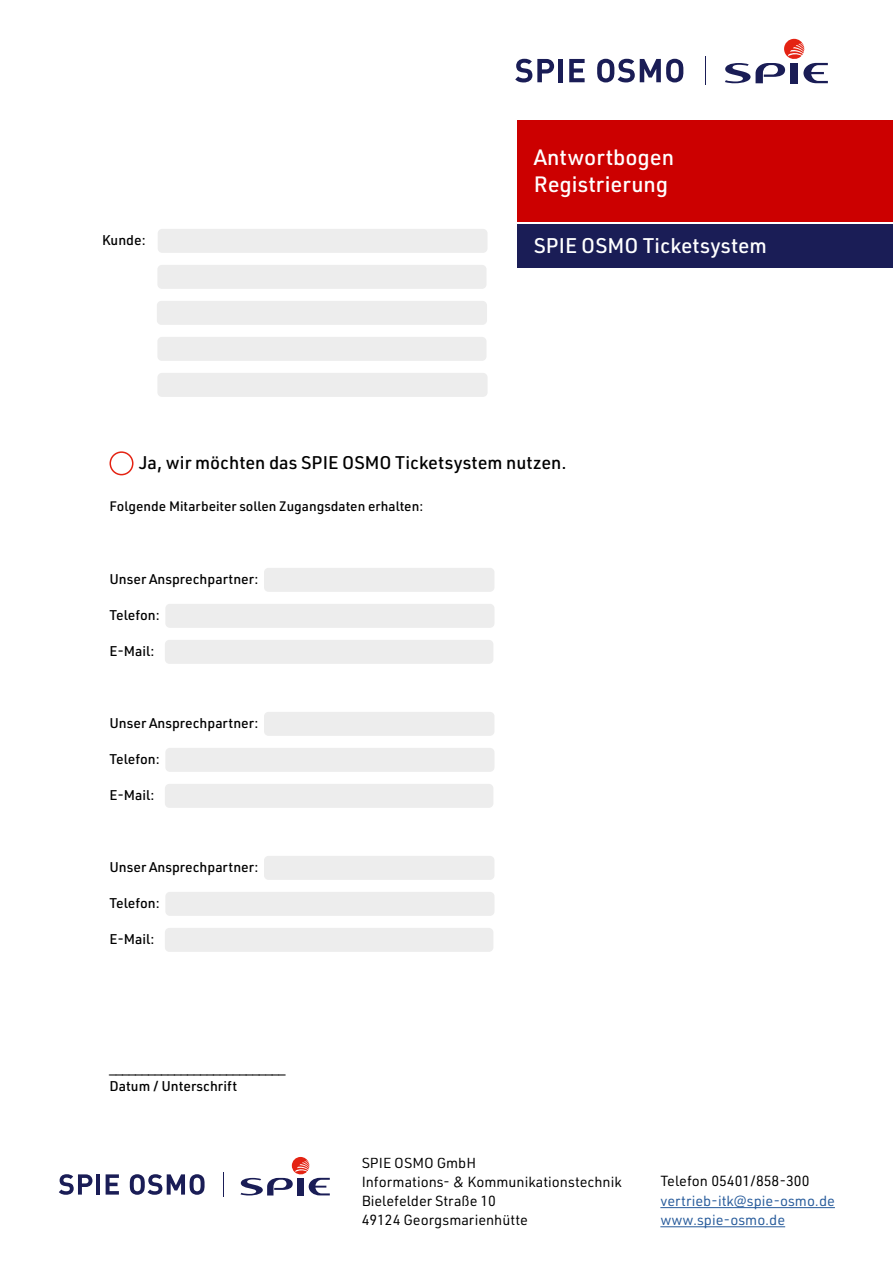
<style>
.page{position:relative;width:893px;height:1263px;background:#fff}
.page>*{position:absolute;margin:0;border:0;box-sizing:border-box;transform-origin:0 0}
.t1{font:500 21.75px/26.1px "URWDIN";color:#fff}
.t2{font:500 20.85px "URWDIN";letter-spacing:.005em;color:#fff}
.t3{font:500 18px "URWDIN";color:#000}
.t4{font:14.4px/19.2px "URWDIN";color:#000}
.t5{font:14.4px/19.2px "URWDIN";color:#275b9b}
.t6{font:500 13.8px/18.5px "URWDIN";color:#000}
.t7{font:500 13.5px "URWDIN";color:#000}
</style>
<div class="page">
<div style="left:158px;top:229px;width:330px;height:24px;background:#ededed;border-radius:4px"></div>
<div style="left:157px;top:265px;width:329px;height:24px;background:#ededed;border-radius:4px"></div>
<div style="left:157px;top:301px;width:330px;height:24px;background:#ededed;border-radius:4px"></div>
<div style="left:157px;top:337px;width:329px;height:24px;background:#ededed;border-radius:4px"></div>
<div style="left:157px;top:373px;width:331px;height:24px;background:#ededed;border-radius:4px"></div>
<div style="left:518px;top:120px;width:375px;height:101px;background:#c00"></div>
<div style="left:518px;top:224px;width:375px;height:44px;background:#1a1d56"></div>
<div style="left:110px;top:451px;width:24px;height:24px;border:2px solid #e42313;border-radius:50%"></div>
<div style="left:264px;top:568px;width:230px;height:24px;background:#ededed;border-radius:4px"></div>
<div style="left:165px;top:604px;width:329px;height:24px;background:#ededed;border-radius:4px"></div>
<div style="left:165px;top:640px;width:328px;height:24px;background:#ededed;border-radius:4px"></div>
<div style="left:264px;top:712px;width:230px;height:24px;background:#ededed;border-radius:4px"></div>
<div style="left:165px;top:748px;width:329px;height:24px;background:#ededed;border-radius:4px"></div>
<div style="left:165px;top:784px;width:328px;height:24px;background:#ededed;border-radius:4px"></div>
<div style="left:264px;top:856px;width:230px;height:24px;background:#ededed;border-radius:4px"></div>
<div style="left:165px;top:892px;width:329px;height:24px;background:#ededed;border-radius:4px"></div>
<div style="left:165px;top:928px;width:328px;height:24px;background:#ededed;border-radius:4px"></div>
<svg style="left:59px;top:1174px;width:33px;height:21px"></svg>
<hr style="left:96px;top:1174px;width:4px;height:20px;background:#1a1d56">
<svg style="left:106px;top:1174px;width:13px;height:20px"></svg>
<svg style="left:130px;top:1174px;width:75px;height:21px"></svg>
<svg style="left:241px;top:1156px;width:89px;height:39px"></svg>
<svg style="left:223px;top:1172px;width:1px;height:25px"></svg>
<hr style="left:660px;top:1207px;width:175px;height:1px;background:#275b9b">
<hr style="left:660px;top:1226px;width:125px;height:1px;background:#275b9b">
<svg style="left:515px;top:59px;width:39px;height:23px"></svg>
<hr style="left:559px;top:59px;width:4px;height:23px;background:#1a1d56">
<svg style="left:569px;top:59px;width:16px;height:23px"></svg>
<svg style="left:597px;top:59px;width:86px;height:23px"></svg>
<svg style="left:725px;top:63px;width:25px;height:20px"></svg>
<svg style="left:756px;top:38px;width:72px;height:45px"></svg>
<svg style="left:705px;top:57px;width:1px;height:28px"></svg>
<h1 class="t1" style="left:534px;top:144px;width:142px">Antwortbogen<br>Registrierung</h1>
<p class="t6" style="left:102px;top:231px;width:45px">Kunde:</p>
<h2 class="t2" style="left:534px;top:232px;width:235px">SPIE OSMO Ticketsystem</h2>
<h3 class="t3" style="left:139px;top:451px;width:429px">Ja, wir möchten das SPIE OSMO Ticketsystem nutzen.</h3>
<p class="t7" style="left:110px;top:498px;width:315px">Folgende Mitarbeiter sollen Zugangsdaten erhalten:</p>
<p class="t6" style="left:110px;top:570px;width:150px">Unser Ansprechpartner:</p>
<p class="t6" style="left:110px;top:606px;width:52px">Telefon:</p>
<p class="t6" style="left:110px;top:642px;width:46px">E-Mail:</p>
<p class="t6" style="left:109px;top:714px;width:150px">Unser Ansprechpartner:</p>
<p class="t6" style="left:110px;top:750px;width:52px">Telefon:</p>
<p class="t6" style="left:110px;top:786px;width:46px">E-Mail:</p>
<p class="t6" style="left:109px;top:858px;width:150px">Unser Ansprechpartner:</p>
<p class="t6" style="left:110px;top:894px;width:52px">Telefon:</p>
<p class="t6" style="left:110px;top:930px;width:46px">E-Mail:</p>
<p class="t6" style="left:109px;top:1058px;width:177px">___________________________<br>Datum / Unterschrift</p>
<p class="t4" style="left:362px;top:1152px;width:262px">SPIE OSMO GmbH<br>Informations- &amp; Kommunikationstechnik<br>Bielefelder Straße 10<br>49124 Georgsmarienhütte</p>
<p class="t4" style="left:660px;top:1171px;width:151px">Telefon 05401/858-300</p>
<p class="t5" style="left:660px;top:1190px;width:176px">vertrieb-itk@spie-osmo.de www.spie-osmo.de</p>
</div>
